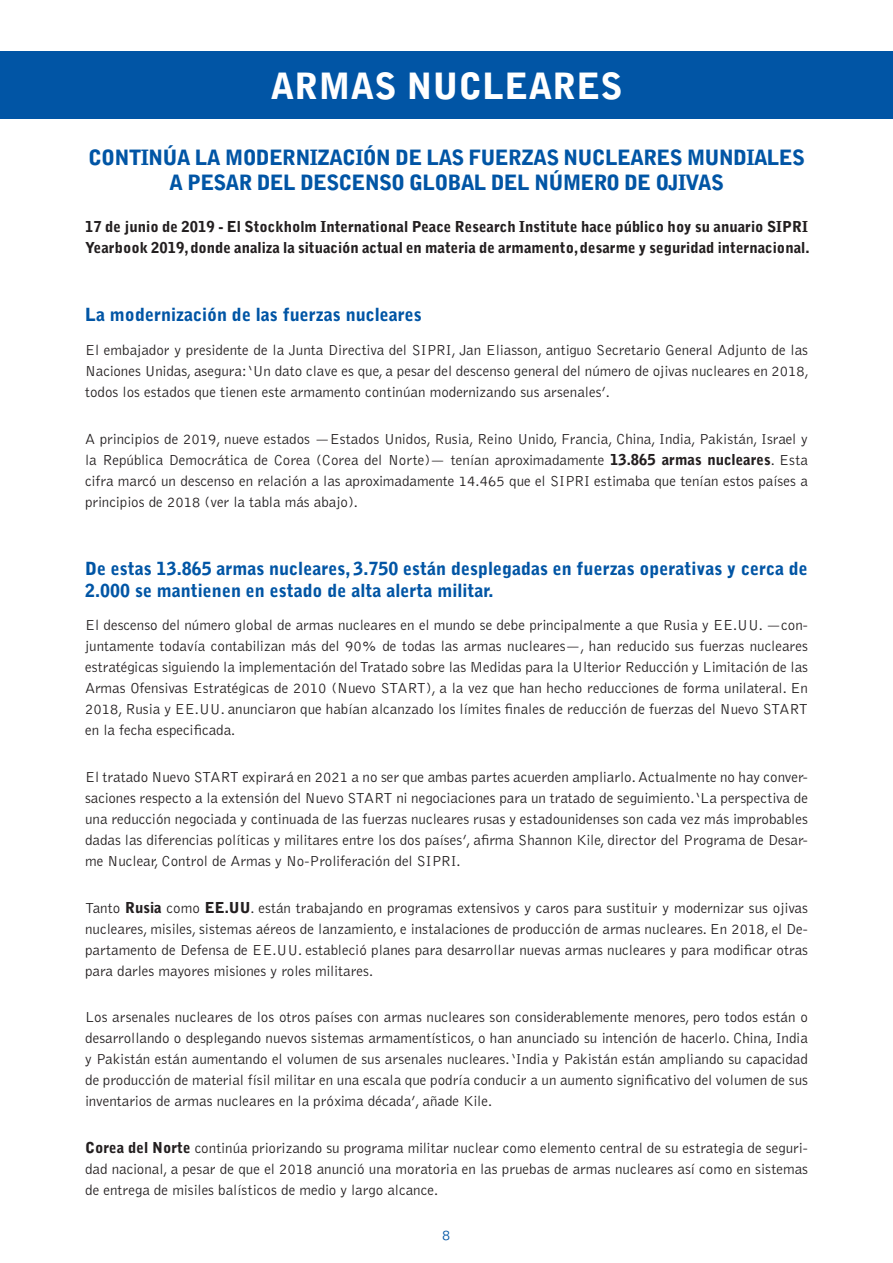
<style>
.page{position:relative;width:893px;height:1263px;background:#fff}
.page>*{position:absolute;margin:0;border:0;box-sizing:border-box;transform-origin:0 0}
.TÍTOLS_1{font:900 36px "Bell Gothic";color:#fff}
.TITOLS_2{font:900 21px/25.2px "Bell Gothic";letter-spacing:-.04em;color:#0155a5;text-align:center}
.TÍTOLS_3{font:900 18px/21.6px "Bell Gothic";color:#0155a5}
.t1{font:300 15px/21px "Bell Gothic";color:#231f20;text-align:justify}
.t2{font:900 15px/21px "Bell Gothic";color:#231f20}
.t3{font:300 15px "Bell Gothic";color:#0155a5}
.s1{font-weight:900}
</style>
<div class="page">
<div style="left:0;top:51px;width:893px;height:67px;background:#0155a5"></div>
<p class="TÍTOLS_1" style="left:270px;top:65px;width:353px">ARMAS NUCLEARES</p>
<p class="TITOLS_2" style="left:88px;top:145px;width:718px">CONTINÚA LA MODERNIZACIÓN DE LAS FUERZAS NUCLEARES MUNDIALES<br>A PESAR DEL DESCENSO GLOBAL DEL NÚMERO DE OJIVAS</p>
<p class="t2" style="left:85px;top:216px;width:726px">17 de junio de 2019 - El Stockholm International Peace Research Institute hace público hoy su anuario SIPRI<br>Yearbook 2019, donde analiza la situación actual en materia de armamento, desarme y seguridad internacional.</p>
<p class="TÍTOLS_3" style="left:85px;top:304px;width:338px">La modernización de las fuerzas nucleares</p>
<p class="t1" style="left:85px;top:340px;width:726px">El embajador y presidente de la Junta Directiva del SIPRI, Jan Eliasson, antiguo Secretario General Adjunto de las Naciones Unidas, asegura: ‘Un dato clave es que, a pesar del descenso general del número de ojivas nucleares en 2018, todos los estados que tienen este armamento continúan modernizando sus arsenales’.</p>
<p class="t1" style="left:85px;top:429px;width:724px">A principios de 2019, nueve estados —Estados Unidos, Rusia, Reino Unido, Francia, China, India, Pakistán, Israel y la República Democrática de Corea (Corea del Norte)— tenían aproximadamente <span class="s1">13.865 armas nucleares</span>. Esta cifra marcó un descenso en relación a las aproximadamente 14.465 que el SIPRI estimaba que tenían estos países a principios de 2018 (ver la tabla más abajo).</p>
<p class="TÍTOLS_3" style="left:85px;top:558px;width:724px">De estas 13.865 armas nucleares, 3.750 están desplegadas en fuerzas operativas y cerca de<br>2.000 se mantienen en estado de alta alerta militar.</p>
<p class="t1" style="left:85px;top:615px;width:724px">El descenso del número global de armas nucleares en el mundo se debe principalmente a que Rusia y EE.UU. —con&shy;juntamente todavía contabilizan más del 90% de todas las armas nucleares—, han reducido sus fuerzas nucleares estratégicas siguiendo la implementación del Tratado sobre las Medidas para la Ulterior Reducción y Limitación de las Armas Ofensivas Estratégicas de 2010 (Nuevo START), a la vez que han hecho reducciones de forma unilateral. En 2018, Rusia y EE.UU. anunciaron que habían alcanzado los límites finales de reducción de fuerzas del Nuevo START en la fecha especificada.</p>
<p class="t1" style="left:85px;top:767px;width:724px">El tratado Nuevo START expirará en 2021 a no ser que ambas partes acuerden ampliarlo. Actualmente no hay conver&shy;saciones respecto a la extensión del Nuevo START ni negociaciones para un tratado de seguimiento. ‘La perspectiva de una reducción negociada y continuada de las fuerzas nucleares rusas y estadounidenses son cada vez más improbables dadas las diferencias políticas y militares entre los dos países’, afirma Shannon Kile, director del Programa de Desar&shy;me Nuclear, Control de Armas y No-Proliferación del SIPRI.</p>
<p class="t1" style="left:85px;top:897px;width:724px">Tanto <span class="s1">Rusia</span> como <span class="s1">EE.UU</span>. están trabajando en programas extensivos y caros para sustituir y modernizar sus ojivas nucleares, misiles, sistemas aéreos de lanzamiento, e instalaciones de producción de armas nucleares. En 2018, el De&shy;partamento de Defensa de EE.UU. estableció planes para desarrollar nuevas armas nucleares y para modificar otras para darles mayores misiones y roles militares.</p>
<p class="t1" style="left:85px;top:1007px;width:724px">Los arsenales nucleares de los otros países con armas nucleares son considerablemente menores, pero todos están o desarrollando o desplegando nuevos sistemas armamentísticos, o han anunciado su intención de hacerlo. China, India y Pakistán están aumentando el volumen de sus arsenales nucleares. ‘India y Pakistán están ampliando su capacidad de producción de material físil militar en una escala que podría conducir a un aumento significativo del volumen de sus inventarios de armas nucleares en la próxima década’, añade Kile.</p>
<p class="t1" style="left:85px;top:1137px;width:724px"><span class="s1">Corea del Norte</span> continúa priorizando su programa militar nuclear como elemento central de su estrategia de seguri&shy;dad nacional, a pesar de que el 2018 anunció una moratoria en las pruebas de armas nucleares así como en sistemas de entrega de misiles balísticos de medio y largo alcance.</p>
<p class="t3" style="left:442px;top:1227px;width:10px">8</p>
</div>
